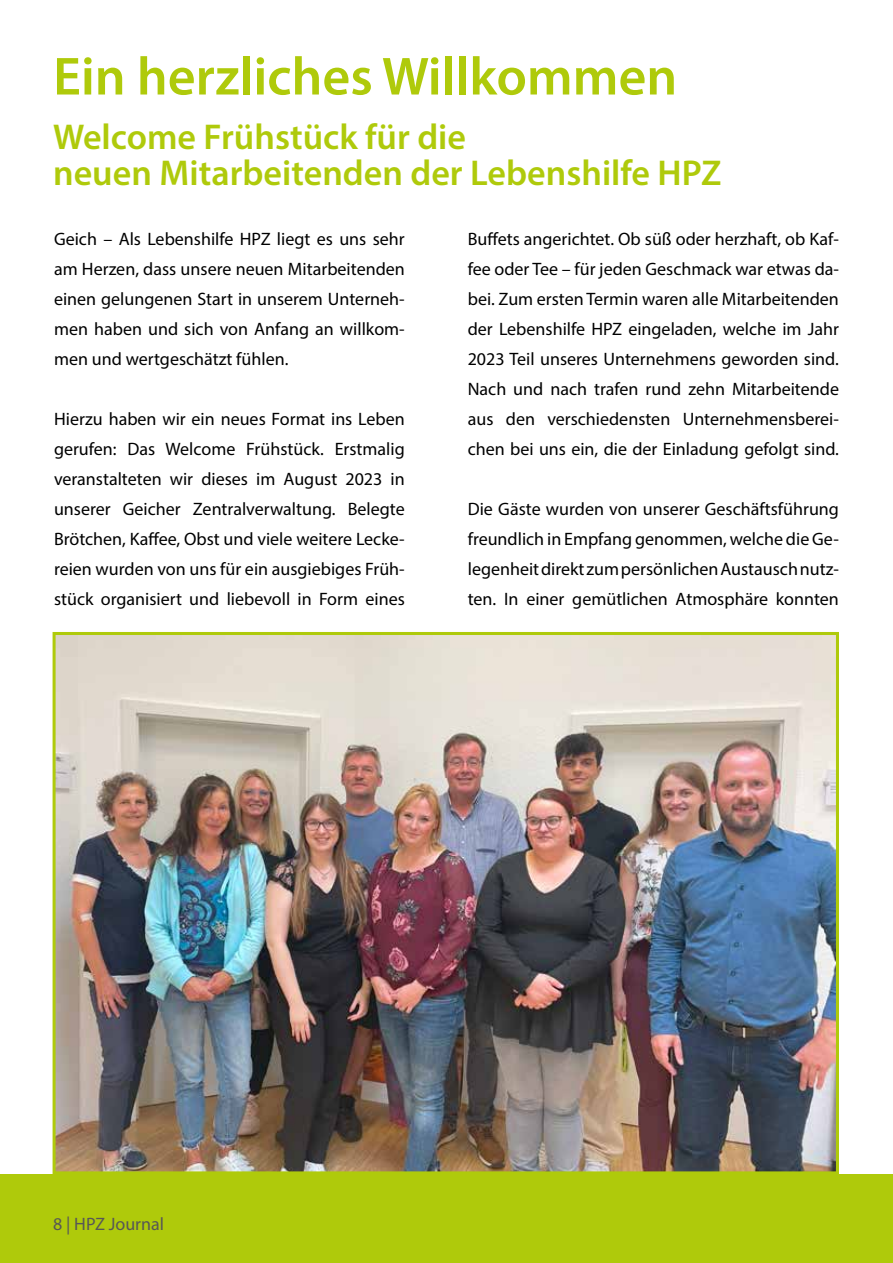
<style>
.page{position:relative;width:893px;height:1263px;background:#fff}
.page>*{position:absolute;margin:0;border:0;box-sizing:border-box;transform-origin:0 0}
.t1{font:600 54px "Myriad Pro";color:#afca0b}
.t2{font:600 36px/36px "Myriad Pro";color:#afca0b}
.t3{font:18px/30px "Myriad Pro";color:#000;text-align:justify}
.t4{font:18px "Myriad Pro";color:#575756}
</style>
<div class="page">
<div style="left:0;top:1174px;width:893px;height:89px;background:#afca0b"></div>
<img style="left:57px;top:636px;width:778px;height:534px">
<div style="left:53px;top:632px;width:786px;height:542px;border:3px solid #afca0b"></div>
<h1 class="t1" style="left:53px;top:42px;width:626px">Ein herzliches Willkommen</h1>
<h2 class="t2" style="left:53px;top:118px;width:670px">Welcome Frühstück für die<br>neuen Mitarbeitenden der Lebenshilfe HPZ</h2>
<p class="t3" style="left:54px;top:224px;width:352px">Geich – Als Lebenshilfe HPZ liegt es uns sehr am Herzen, dass unsere neuen Mitarbeitenden einen gelungenen Start in unserem Unterneh&shy;men haben und sich von Anfang an willkom&shy;men und wertgeschätzt fühlen.</p>
<p class="t3" style="left:54px;top:404px;width:352px">Hierzu haben wir ein neues Format ins Leben gerufen: Das Welcome Frühstück. Erstmalig veranstalteten wir dieses im August 2023 in unserer Geicher Zentralverwaltung. Belegte Brötchen, Kaffee, Obst und viele weitere Lecke&shy;reien wurden von uns für ein ausgiebiges Früh&shy;stück organisiert und liebevoll in Form eines</p>
<p class="t3" style="left:468px;top:224px;width:373px">Buffets angerichtet. Ob süß oder herzhaft, ob Kaf&shy;fee oder Tee – für jeden Geschmack war etwas da&shy;bei. Zum ersten Termin waren alle Mitarbeitenden der Lebenshilfe HPZ eingeladen, welche im Jahr 2023 Teil unseres Unternehmens geworden sind.<br>Nach und nach trafen rund zehn Mitarbeitende aus den verschiedensten Unternehmensberei&shy;chen bei uns ein, die der Einladung gefolgt sind.</p>
<p class="t3" style="left:468px;top:494px;width:373px">Die Gäste wurden von unserer Geschäftsführung freundlich in Empfang genommen, welche die Ge&shy;legenheit direkt zum persönlichen Austausch nutz&shy;ten. In einer gemütlichen Atmosphäre konnten</p>
<p class="t4" style="left:53px;top:1212px;width:113px">8 | HPZ Journal</p>
</div>
